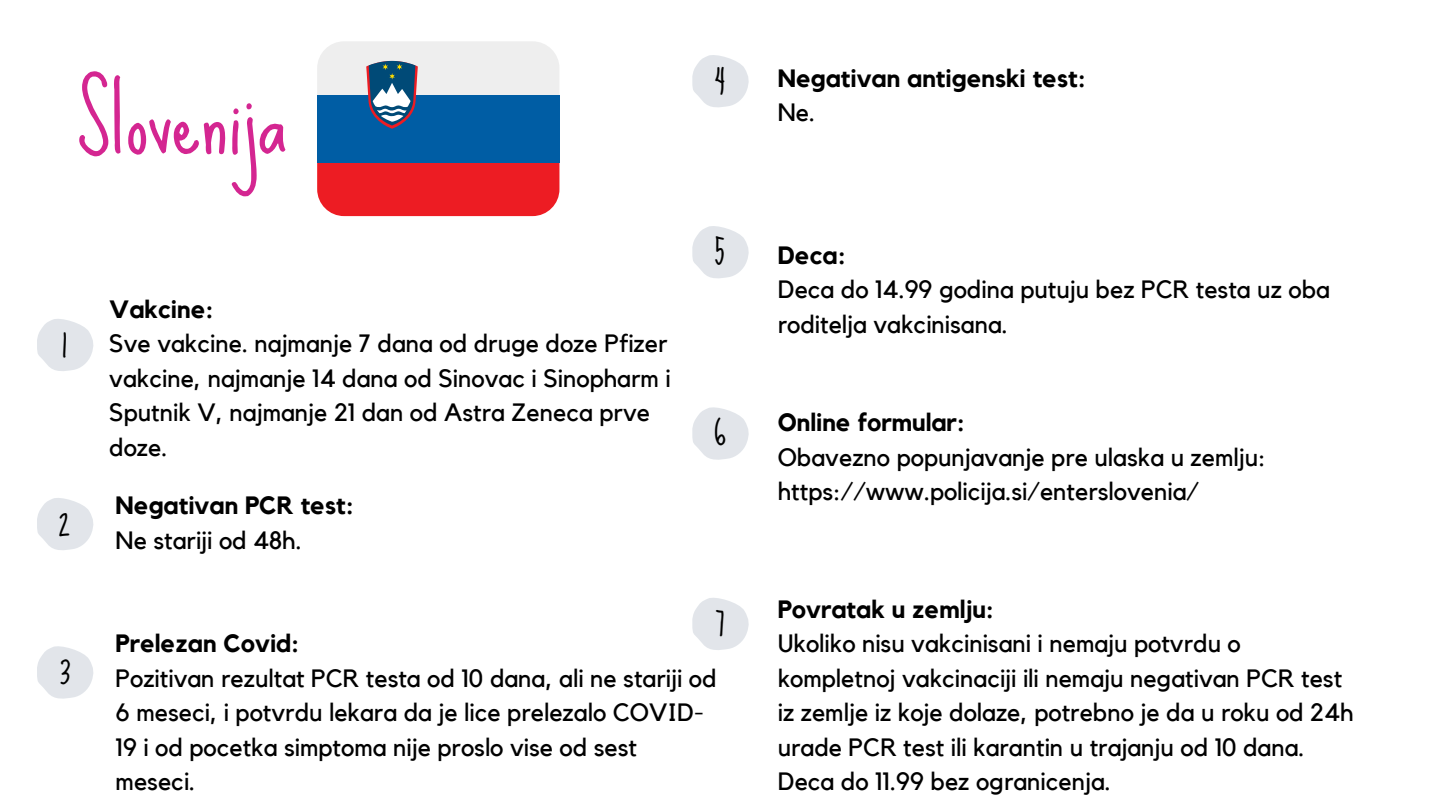
<style>
.page{position:relative;width:1440px;height:810px;background:#fff}
.page>*{position:absolute;margin:0;border:0;box-sizing:border-box;transform-origin:0 0}
.t1{font:90px "Sue Ellen Francisco";color:#d42691}
.t2{font:35px "Sue Ellen Francisco";color:#000}
.t3{font:25px/34.5px "Kollektif";color:#000}
.t4{font:700 25px "Kollektif";color:#000}
</style>
<div class="page">
<svg style="left:37px;top:319px;width:57px;height:52px"></svg>
<svg style="left:37px;top:498px;width:57px;height:52px"></svg>
<svg style="left:692px;top:55px;width:57px;height:53px"></svg>
<svg style="left:692px;top:226px;width:57px;height:52px"></svg>
<svg style="left:692px;top:407px;width:57px;height:53px"></svg>
<svg style="left:692px;top:598px;width:57px;height:52px"></svg>
<svg style="left:37px;top:646px;width:56px;height:53px"></svg>
<svg style="left:317px;top:41px;width:242px;height:175px"></svg>
<p class="t1" style="left:76px;top:69px;width:212px">Slovenija</p>
<p class="t2" style="left:62px;top:324px;width:7px">1</p>
<p class="t2" style="left:59px;top:503px;width:14px">2</p>
<p class="t4" style="left:109px;top:298px;width:106px">Vakcine:</p>
<p class="t3" style="left:109px;top:327px;width:563px">Sve vakcine. najmanje 7 dana od druge doze Pfizer vakcine, najmanje 14 dana od Sinovac i Sinopharm i Sputnik V, najmanje 21 dan od Astra Zeneca prve doze.</p>
<p class="t4" style="left:116px;top:494px;width:240px">Negativan PCR test:</p>
<p class="t3" style="left:116px;top:524px;width:188px">Ne stariji od 48h.</p>
<p class="t2" style="left:715px;top:60px;width:12px">4</p>
<p class="t2" style="left:714px;top:231px;width:13px">5</p>
<p class="t2" style="left:714px;top:413px;width:14px">6</p>
<p class="t2" style="left:59px;top:652px;width:13px">3</p>
<p class="t2" style="left:715px;top:603px;width:11px">7</p>
<p class="t4" style="left:116px;top:632px;width:185px">Prelezan Covid:</p>
<p class="t3" style="left:116px;top:662px;width:602px">Pozitivan rezultat PCR testa od 10 dana, ali ne stariji od 6 meseci, i potvrdu lekara da je lice prelezalo COVID-19 i od pocetka simptoma nije proslo vise od sest meseci.</p>
<p class="t4" style="left:778px;top:67px;width:309px">Negativan antigenski test:</p>
<p class="t3" style="left:778px;top:96px;width:39px">Ne.</p>
<p class="t4" style="left:778px;top:244px;width:69px">Deca:</p>
<p class="t3" style="left:778px;top:273px;width:554px">Deca do 14.99 godina putuju bez PCR testa uz oba roditelja vakcinisana.</p>
<p class="t4" style="left:778px;top:411px;width:189px">Online formular:</p>
<p class="t3" style="left:778px;top:441px;width:490px">Obavezno popunjavanje pre ulaska u zemlju:</p>
<p class="t3" style="left:778px;top:476px;width:423px">https://www.policija.si/enterslovenia/</p>
<p class="t4" style="left:778px;top:597px;width:218px">Povratak u zemlju:</p>
<p class="t3" style="left:778px;top:627px;width:577px">Ukoliko nisu vakcinisani i nemaju potvrdu o kompletnoj vakcinaciji ili nemaju negativan PCR test iz zemlje iz koje dolaze, potrebno je da u roku od 24h urade PCR test ili karantin u trajanju od 10 dana.</p>
<p class="t3" style="left:778px;top:765px;width:335px">Deca do 11.99 bez ogranicenja.</p>
</div>
